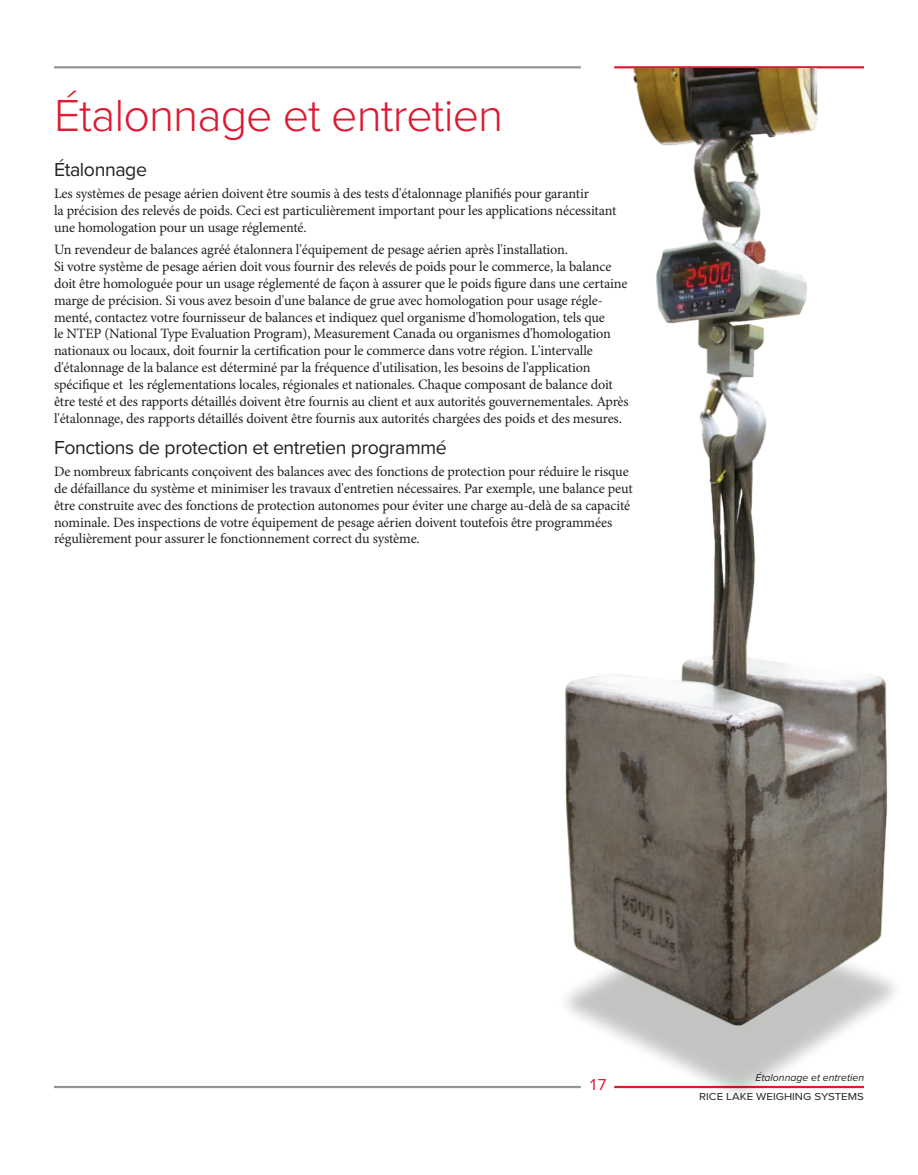
<style>
.page{position:relative;width:918px;height:1175px;background:#fff}
.page>*{position:absolute;margin:0;border:0;box-sizing:border-box;transform-origin:0 0}
.Headline__Light{font:300 46.5px "Proxima Nova";letter-spacing:-.02em;color:#dc1a32}
.Sub_Headline__Light{font:19.5px "Proxima Nova";letter-spacing:-.02em;color:#231f20}
.t1{font:16.5px "Proxima Nova";color:#dc1a32}
.Body_Copy{font:14.25px/16.8px "Minion Pro";letter-spacing:-.01em;color:#231f20}
.t2{font:10.5px "Proxima Nova";color:#231f20;scale:1.1 1}
.CW_Message{font:italic 10.5px "Proxima Nova";color:#231f20}
</style>
<div class="page">
<hr style="left:614px;top:66px;width:250px;height:2px;background:#dc1a32">
<hr style="left:54px;top:1085px;width:527px;height:3px;background:#939598">
<hr style="left:54px;top:66px;width:527px;height:2px;background:#939598">
<img style="left:422px;top:68px;width:473px;height:1026px">
<p class="Headline__Light" style="left:54px;top:81px;width:451px">Étalonnage et entretien</p>
<p class="Sub_Headline__Light" style="left:54px;top:155px;width:95px">Étalonnage</p>
<p class="Body_Copy" style="left:54px;top:185px;width:564px">Les systèmes de pesage aérien doivent être soumis à des tests d'étalonnage planifiés pour garantir<br>la précision des relevés de poids. Ceci est particulièrement important pour les applications nécessitant une homologation pour un usage réglementé.</p>
<p class="Body_Copy" style="left:54px;top:241px;width:576px">Un revendeur de balances agréé étalonnera l'équipement de pesage aérien après l'installation.<br>Si votre système de pesage aérien doit vous fournir des relevés de poids pour le commerce, la balance doit être homologuée pour un usage réglementé de façon à assurer que le poids figure dans une certaine marge de précision. Si vous avez besoin d'une balance de grue avec homologation pour usage régle&shy;menté, contactez votre fournisseur de balances et indiquez quel organisme d'homologation, tels que<br>le NTEP (National Type Evaluation Program), Measurement Canada ou organismes d'homologation nationaux ou locaux, doit fournir la certification pour le commerce dans votre région. L'intervalle d'étalonnage de la balance est déterminé par la fréquence d'utilisation, les besoins de l'application spécifique et les réglementations locales, régionales et nationales. Chaque composant de balance doit être testé et des rapports détaillés doivent être fournis au client et aux autorités gouvernementales. Après l'étalonnage, des rapports détaillés doivent être fournis aux autorités chargées des poids et des mesures.</p>
<p class="Sub_Headline__Light" style="left:54px;top:432px;width:394px">Fonctions de protection et entretien programmé</p>
<p class="Body_Copy" style="left:54px;top:463px;width:580px">De nombreux fabricants conçoivent des balances avec des fonctions de protection pour réduire le risque de défaillance du système et minimiser les travaux d'entretien nécessaires. Par exemple, une balance peut être construite avec des fonctions de protection autonomes pour éviter une charge au-delà de sa capacité nominale. Des inspections de votre équipement de pesage aérien doivent toutefois être programmées régulièrement pour assurer le fonctionnement correct du système.</p>
<p class="t1" style="left:588px;top:1072px;width:20px">17</p>
<p class="CW_Message" style="left:755px;top:1069px;width:110px">Étalonnage et entretien</p>
<p class="t2" style="left:699px;top:1088px;width:151px">RICE LAKE WEIGHING SYSTEMS</p>
</div>
